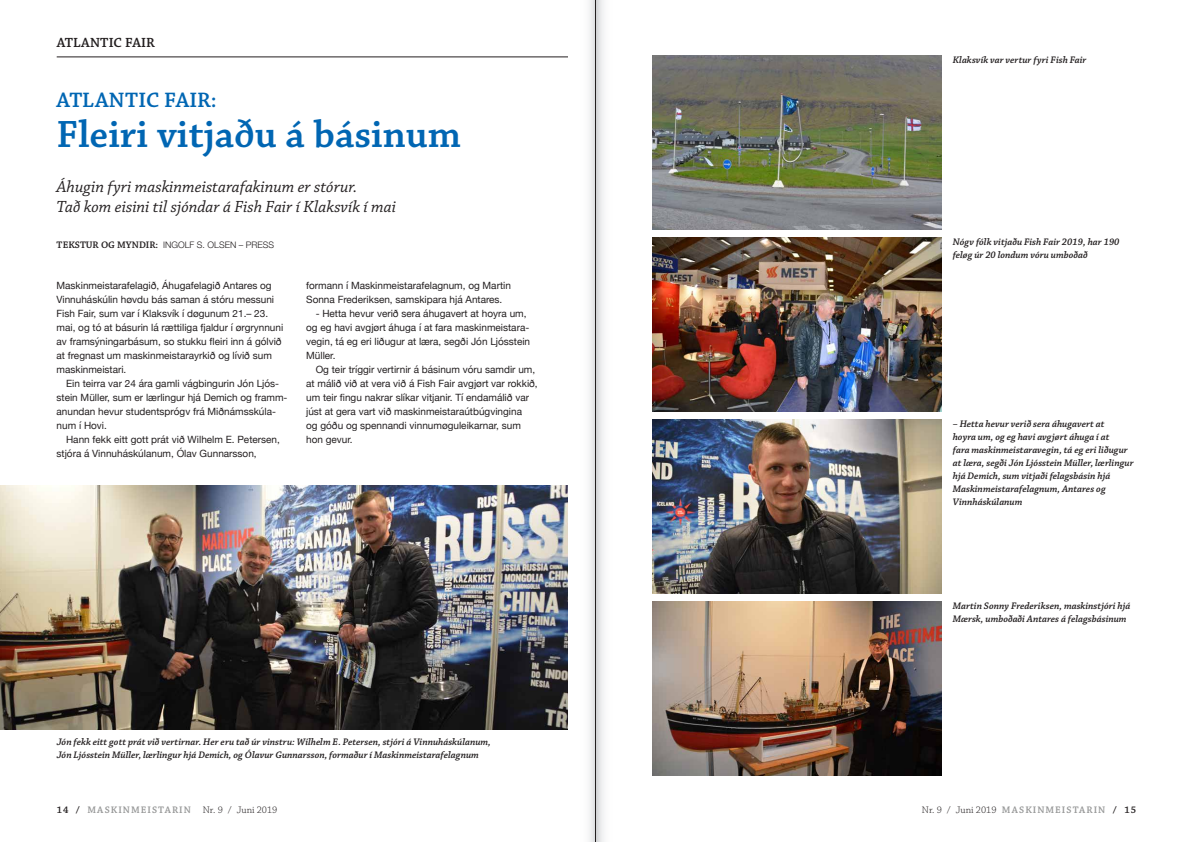
<style>
.page{position:relative;width:1191px;height:842px;background:#fff}
.page>*{position:absolute;margin:0;border:0;box-sizing:border-box;transform-origin:0 0}
.t1{font:600 40px "Chaparral Pro";color:#0166b3}
.t2{font:600 22px "Chaparral Pro";letter-spacing:.005em;color:#0166b3}
.t3{font:italic 17px/20px "Chaparral Pro";color:#231f20}
.t4{font:600 14px "Chaparral Pro";letter-spacing:.005em;color:#231f20}
.t5{font:10px/14px "Helvetica Neue";color:#231f20}
.t6{font:italic 600 10px/13px "Chaparral Pro";color:#231f20}
.t7{font:600 10px "Chaparral Pro";letter-spacing:.105em;color:#979898}
.t8{font:300 9px "Helvetica Neue";color:#231f20}
.s1{font-family:"Chaparral Pro";font-weight:600;font-size:10px}
.s2{color:#231f20}
.s3{font-weight:300;color:#231f20}
</style>
<div class="page">
<hr style="left:57px;top:57px;width:538px;height:1px;background:#231f20">
<img style="left:0;top:485px;width:568px;height:244px">
<img style="left:652px;top:55px;width:289px;height:175px">
<img style="left:652px;top:419px;width:289px;height:174px">
<img style="left:652px;top:601px;width:289px;height:175px">
<img style="left:652px;top:237px;width:289px;height:175px">
<svg style="left:568px;top:0;width:36px;height:842px"></svg>
<hr style="left:595px;top:0;width:1px;height:842px;background:#231f20">
<h3 class="t4" style="left:57px;top:35px;width:100px">ATLANTIC FAIR</h3>
<h2 class="t2" style="left:57px;top:88px;width:162px">ATLANTIC FAIR:</h2>
<h1 class="t1" style="left:57px;top:112px;width:406px">Fleiri vitjaðu á básinum</h1>
<h3 class="t3" style="left:57px;top:178px;width:341px">Áhugin fyri maskinmeistarafakinum er stórur.<br>Tað kom eisini til sjóndar á Fish Fair í Klaksvík í mai</h3>
<p class="t8" style="left:57px;top:240px;width:219px"><span class="s1">TEKSTUR OG MYNDIR:</span> INGOLF S. OLSEN – PRESS</p>
<p class="t5" style="left:57px;top:279px;width:228px">Maskinmeistarafelagið, Áhugafelagið Antares og Vinnuháskúlin høvdu bás saman á stóru messuni Fish Fair, sum var í Klaksvík í døgunum 21.– 23. mai, og tó at básurin lá rættiliga fjaldur í ørgrynnuni av framsýningarbásum, so stukku fleiri inn á gólvið at fregnast um maskinmeistarayrkið og lívið sum maskinmeistari.</p>
<p class="t5" style="left:57px;top:377px;width:232px;text-indent:10px">Ein teirra var 24 ára gamli vágbingurin Jón Ljós&shy;stein Müller, sum er lærlingur hjá Demich og framm&shy;anundan hevur studentsprógv frá Miðnámsskúla&shy;num í Hovi.</p>
<p class="t5" style="left:57px;top:433px;width:225px;text-indent:10px">Hann fekk eitt gott prát við Wilhelm E. Petersen, stjóra á Vinnuháskúlanum, Ólav Gunnarsson,</p>
<p class="t5" style="left:306px;top:279px;width:206px">formann í Maskinmeistarafelagnum, og Martin<br>Sonna Frederiksen, samskipara hjá Antares.</p>
<p class="t5" style="left:306px;top:307px;width:225px;text-indent:10px">- Hetta hevur verið sera áhugavert at hoyra um, og eg havi avgjørt áhuga í at fara maskinmeistara&shy;vegin, tá eg eri liðugur at læra, segði Jón Ljósstein Müller.</p>
<p class="t5" style="left:306px;top:363px;width:233px;text-indent:10px">Og teir tríggir vertirnir á básinum vóru samdir um, at málið við at vera við á Fish Fair avgjørt var rokkið, um teir fingu nakrar slíkar vitjanir. Tí endamálið var júst at gera vart við maskinmeistaraútbúgvingina<br>og góðu og spennandi vinnumøguleikarnar, sum hon gevur.</p>
<p class="t6" style="left:57px;top:736px;width:435px">Jón fekk eitt gott prát við vertirnar. Her eru tað úr vinstru: Wilhelm E. Petersen, stjóri á Vinnuháskúlanum,<br>Jón Ljósstein Müller, lærlingur hjá Demich, og Ólavur Gunnarsson, formaður í Maskinmeistarafelagnum</p>
<p class="t6" style="left:952px;top:54px;width:135px">Klaksvík var vertur fyri Fish Fair</p>
<p class="t6" style="left:952px;top:236px;width:168px">Nógv fólk vitjaðu Fish Fair 2019, har 190 feløg úr 20 londum vóru umboðað</p>
<p class="t6" style="left:952px;top:418px;width:182px">– Hetta hevur verið sera áhugavert at<br>hoyra um, og eg havi avgjørt áhuga í at<br>fara maskinmeistaravegin, tá eg eri liðugur at læra, segði Jón Ljósstein Müller, lærlingur hjá Demich, sum vitjaði felagsbásin hjá Maskinmeistarafelagnum, Antares og Vinnháskúlanum</p>
<p class="t6" style="left:952px;top:600px;width:179px">Martin Sonny Frederiksen, maskinstjóri hjá<br>Mærsk, umboðaði Antares á felagsbásinum</p>
<p class="t7" style="left:57px;top:804px;width:222px"><span class="s2">14 /</span> MASKINMEISTARIN <span class="s3">Nr. 9 / Juni 2019</span></p>
<p class="t7" style="left:922px;top:804px;width:216px"><span class="s3">Nr. 9 / Juni 2019</span> MASKINMEISTARIN <span class="s2">/ 15</span></p>
</div>
